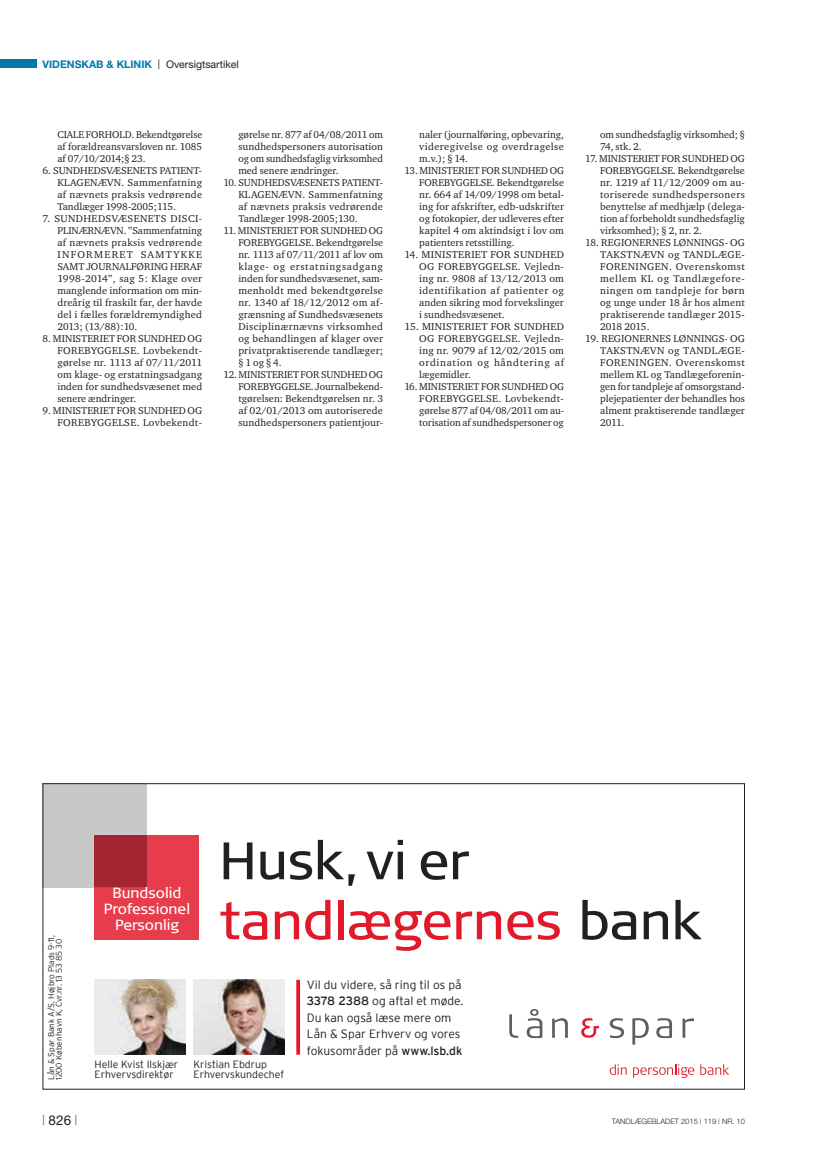
<style>
.page{position:relative;width:830px;height:1157px;background:#fff}
.page>*{position:absolute;margin:0;border:0;box-sizing:border-box;transform-origin:0 0}
.t1{font:52.5px/60px "Signa Column";letter-spacing:-.005em;color:#231f20}
.t2{font:14.7px/15.9px "Signa Column";color:#fff;text-align:center}
.t3{font:13.5px "Helvetica Neue";color:#231f20}
.t4{font:300 12px/16.5px "Interstate";color:#231f20}
.t5{font:300 10.5px/10.5px "Interstate";color:#231f20}
.t6{font:700 10.5px "Helvetica Neue";color:#0078ae}
.Oversigt_Litteratur{font:10.2px/12px "Charter ITC";letter-spacing:.005em;color:#231f20;text-align:justify}
.t7{font:300 8.25px/7.5px "Interstate";color:#231f20}
.t8{font:300 7.5px "Helvetica Neue";color:#231f20}
.s1{font-family:"Arial Narrow";font-weight:400;color:#231f20}
.s2{font-weight:400;color:#231f20}
.s3{color:#e2192b}
.s4{font-weight:400}
.s5{font-weight:400;color:#0078ae}
</style>
<div class="page">
<div style="left:0;top:60px;width:37px;height:8px;background:#0078ae"></div>
<svg style="left:700px;top:1064px;width:28px;height:11px"></svg>
<svg style="left:633px;top:1064px;width:61px;height:13px"></svg>
<svg style="left:609px;top:1064px;width:17px;height:11px"></svg>
<svg style="left:682px;top:1018px;width:11px;height:19px"></svg>
<svg style="left:656px;top:1018px;width:15px;height:20px"></svg>
<svg style="left:632px;top:1018px;width:16px;height:26px"></svg>
<svg style="left:609px;top:1018px;width:14px;height:20px"></svg>
<svg style="left:581px;top:1018px;width:17px;height:19px"></svg>
<svg style="left:552px;top:1018px;width:15px;height:19px"></svg>
<svg style="left:526px;top:1009px;width:16px;height:29px"></svg>
<svg style="left:509px;top:1014px;width:9px;height:23px"></svg>
<div style="left:43px;top:783px;width:104px;height:104px;background:#c8c8c8"></div>
<div style="left:95px;top:835px;width:104px;height:104px;background:#e63c4b"></div>
<div style="left:95px;top:835px;width:52px;height:52px;background:#a22531"></div>
<svg style="left:296px;top:979px;width:4px;height:75px"></svg>
<img style="left:95px;top:979px;width:91px;height:75px">
<img style="left:193px;top:979px;width:91px;height:75px">
<p class="t6" style="left:43px;top:58px;width:198px">VIDENSKAB &amp; KLINIK <span class="s1">|</span> <span class="s2">Oversigtsartikel</span></p>
<p class="Oversigt_Litteratur" style="left:57px;top:128px;width:146px">CIALE FORHOLD. Bekendtgørelse af forældreansvarsloven nr. 1085 af 07/10/2014;§ 23.</p>
<p class="Oversigt_Litteratur" style="left:57px;top:164px;width:146px;text-indent:-15px">6. SUNDHEDSVÆSENETS PATIENT-KLAGENÆVN. Sammenfatning af nævnets praksis vedrørende Tandlæger 1998-2005;115.</p>
<p class="Oversigt_Litteratur" style="left:57px;top:212px;width:146px;text-indent:-15px">7. SUNDHEDSVÆSENETS DISCI-PLINÆRNÆVN. ”Sammenfatning af nævnets praksis vedrørende INFORMERET SAMTYKKE SAMT JOURNALFØRING HERAF 1998-2014”, sag 5: Klage over manglende information om min&shy;dreårig til fraskilt far, der havde del i fælles forældremyndighed 2013; (13/88):10.</p>
<p class="Oversigt_Litteratur" style="left:57px;top:332px;width:146px;text-indent:-15px">8. MINISTERIET FOR SUNDHED OG FOREBYGGELSE. Lovbekendt&shy;gørelse nr. 1113 af 07/11/2011 om klage- og erstatningsadgang inden for sundhedsvæsenet med senere ændringer.</p>
<p class="Oversigt_Litteratur" style="left:43px;top:404px;width:161px;text-align:right">9. MINISTERIET FOR SUNDHED OG<br>FOREBYGGELSE. Lovbekendt-</p>
<p class="Oversigt_Litteratur" style="left:238px;top:128px;width:146px">gørelse nr. 877 af 04/08/2011 om sundhedspersoners autorisation og om sundhedsfaglig virksomhed med senere ændringer.</p>
<p class="Oversigt_Litteratur" style="left:238px;top:176px;width:146px;text-indent:-15px">10. SUNDHEDSVÆSENETS PATIENT-KLAGENÆVN. Sammenfatning af nævnets praksis vedrørende Tandlæger 1998-2005;130.</p>
<p class="Oversigt_Litteratur" style="left:238px;top:224px;width:146px;text-indent:-15px">11. MINISTERIET FOR SUNDHED OG FOREBYGGELSE. Bekendtgørelse nr. 1113 af 07/11/2011 af lov om klage- og erstatningsadgang inden for sundhedsvæsenet, sam&shy;menholdt med bekendtgørelse nr. 1340 af 18/12/2012 om af&shy;grænsning af Sundhedsvæsenets Disciplinærnævns virksomhed og behandlingen af klager over privatpraktiserende tandlæger; § 1 og § 4.</p>
<p class="Oversigt_Litteratur" style="left:238px;top:368px;width:146px;text-indent:-15px">12. MINISTERIET FOR SUNDHED OG FOREBYGGELSE. Journalbekend&shy;tgørelsen: Bekendtgørelsen nr. 3 af 02/01/2013 om autoriserede sundhedspersoners patientjour-</p>
<p class="Oversigt_Litteratur" style="left:419px;top:128px;width:146px">naler (journalføring, opbevaring, videregivelse og overdragelse m.v.); § 14.</p>
<p class="Oversigt_Litteratur" style="left:419px;top:164px;width:146px;text-indent:-15px">13. MINISTERIET FOR SUNDHED OG FOREBYGGELSE. Bekendtgørelse nr. 664 af 14/09/1998 om betal&shy;ing for afskrifter, edb-udskrifter og fotokopier, der udleveres efter kapitel 4 om aktindsigt i lov om patienters retsstilling.</p>
<p class="Oversigt_Litteratur" style="left:419px;top:248px;width:146px;text-indent:-15px">14. MINISTERIET FOR SUNDHED OG FOREBYGGELSE. Vejledn&shy;ing nr. 9808 af 13/12/2013 om identifikation af patienter og anden sikring mod forvekslinger i sundhedsvæsenet.</p>
<p class="Oversigt_Litteratur" style="left:419px;top:320px;width:146px;text-indent:-15px">15. MINISTERIET FOR SUNDHED OG FOREBYGGELSE. Vejledn&shy;ing nr. 9079 af 12/02/2015 om ordination og håndtering af lægemidler.</p>
<p class="Oversigt_Litteratur" style="left:419px;top:380px;width:146px;text-indent:-15px">16. MINISTERIET FOR SUNDHED OG FOREBYGGELSE. Lovbekendt&shy;gørelse 877 af 04/08/2011 om au&shy;torisation af sundhedspersoner og</p>
<p class="Oversigt_Litteratur" style="left:600px;top:128px;width:146px">om sundhedsfaglig virksomhed; §<br>74, stk. 2.</p>
<p class="Oversigt_Litteratur" style="left:600px;top:152px;width:146px;text-indent:-15px">17. MINISTERIET FOR SUNDHED OG FOREBYGGELSE. Bekendtgørelse nr. 1219 af 11/12/2009 om au&shy;toriserede sundhedspersoners benyttelse af medhjælp (delega&shy;tion af forbeholdt sundhedsfaglig virksomhed); § 2, nr. 2.</p>
<p class="Oversigt_Litteratur" style="left:600px;top:236px;width:146px;text-indent:-15px">18. REGIONERNES LØNNINGS- OG TAKSTNÆVN og TANDLÆGE-FORENINGEN. Overenskomst mellem KL og Tandlægefore&shy;ningen om tandpleje for børn og unge under 18 år hos alment praktiserende tandlæger 2015- 2018 2015.</p>
<p class="Oversigt_Litteratur" style="left:600px;top:332px;width:146px;text-indent:-15px">19. REGIONERNES LØNNINGS- OG TAKSTNÆVN og TANDLÆGE-FORENINGEN. Overenskomst mellem KL og Tandlægeforenin&shy;gen for tandpleje af omsorgstand&shy;plejepatienter der behandles hos alment praktiserende tandlæger 2011.</p>
<p class="t7" style="left:47px;top:1080px;width:146px;rotate:-90deg">Lån &amp; Spar Bank A/S, Højbro Plads 9-11,<br>1200 København K, Cvr.nr. 13 53 85 30</p>
<p class="t2" style="left:104px;top:884px;width:88px">Bundsolid<br>Professionel<br>Personlig</p>
<p class="t1" style="left:219px;top:831px;width:483px">Husk, vi er <span class="s3">tandlægernes</span> bank</p>
<p class="t4" style="left:306px;top:976px;width:158px">Vil du videre, så ring til os på<br><span class="s4">3378 2388</span> og aftal et møde.<br>Du kan også læse mere om<br>Lån &amp; Spar Erhverv og vores fokusområder på <span class="s4">www.lsb.dk</span></p>
<p class="t5" style="left:95px;top:1058px;width:85px">Helle Kvist Ilskjær<br>Erhvervsdirektør</p>
<p class="t5" style="left:193px;top:1058px;width:92px">Kristian Ebdrup<br>Erhvervskundechef</p>
<h3 class="t3" style="left:43px;top:1112px;width:36px"><sup>|</sup> 826 <sup>|</sup></h3>
<p class="t8" style="left:611px;top:1116px;width:134px">TANDLÆGEBLADET 2015 <span class="s5">|</span> 119 <span class="s5">|</span> NR. 10</p>
</div>
